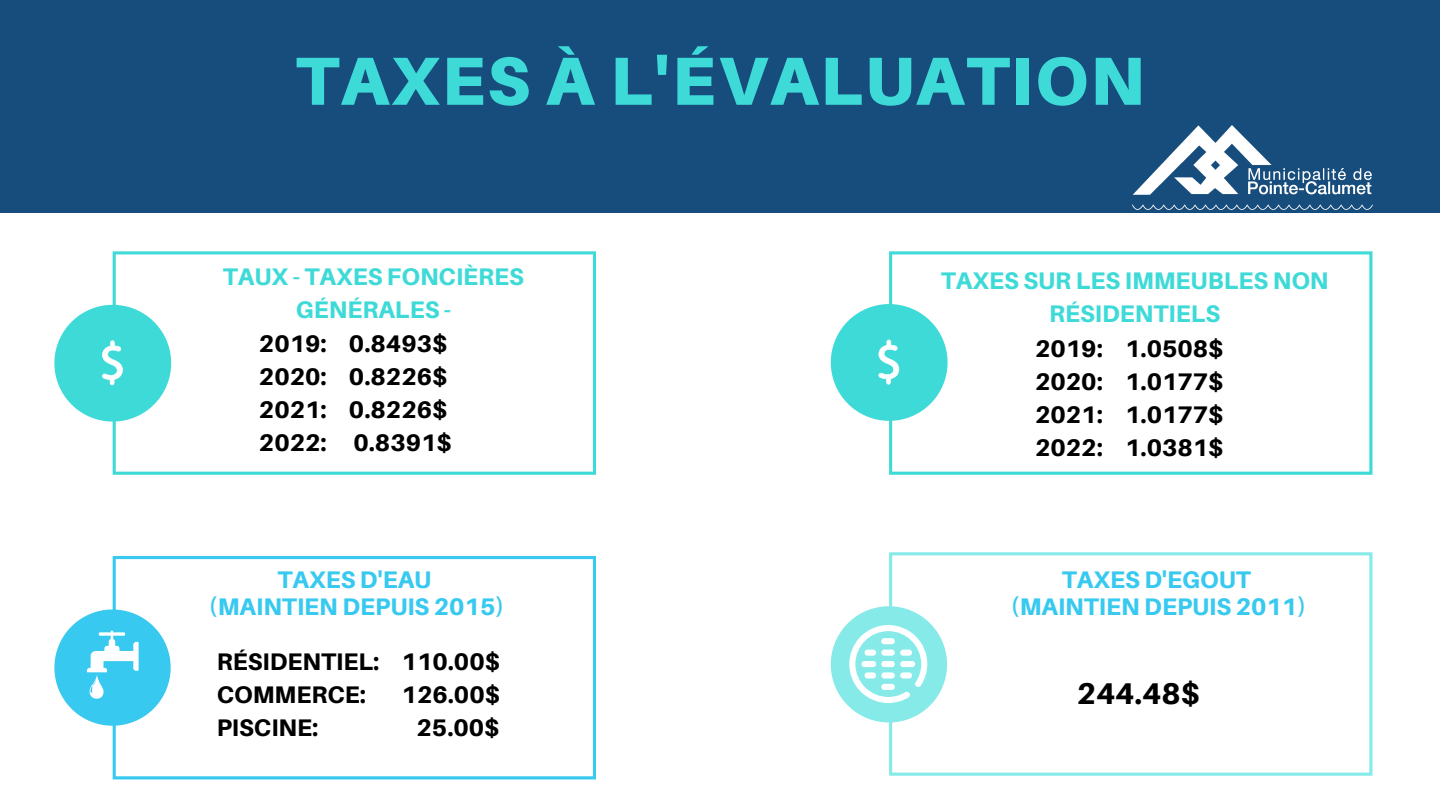
<style>
.page{position:relative;width:1440px;height:810px;background:#fff}
.page>*{position:absolute;margin:0;border:0;box-sizing:border-box;transform-origin:0 0}
.t1{font:900 68.1px "Aileron";letter-spacing:.03em;color:#3edad8}
.t2{font:800 30px "Aileron";color:#000}
.t3{font:800 24px "Aileron";color:#000}
.t4{font:800 24px/33px "Aileron";color:#3edad8;text-align:center}
.t5{font:800 24px "Aileron";color:#37c9ef}
</style>
<div class="page">
<svg style="left:889px;top:552px;width:483px;height:224px"></svg>
<svg style="left:113px;top:556px;width:483px;height:223px"></svg>
<svg style="left:889px;top:251px;width:483px;height:224px"></svg>
<svg style="left:831px;top:304px;width:117px;height:117px"></svg>
<div style="left:0;top:0;width:1440px;height:212px;background:#164d7d"></div>
<svg style="left:54px;top:609px;width:117px;height:117px"></svg>
<svg style="left:831px;top:606px;width:116px;height:117px"></svg>
<img style="left:1133px;top:126px;width:240px;height:84px">
<svg style="left:113px;top:251px;width:483px;height:224px"></svg>
<svg style="left:54px;top:305px;width:117px;height:117px"></svg>
<p class="t1" style="left:296px;top:39px;width:850px">TAXES À L'ÉVALUATION</p>
<p class="t4" style="left:223px;top:260px;width:303px">TAUX - TAXES FONCIÈRES<br>GÉNÉRALES -</p>
<p class="t3" style="left:259px;top:328px;width:190px">2019: 0.8493$</p>
<p class="t3" style="left:259px;top:361px;width:190px">2020: 0.8226$</p>
<p class="t3" style="left:259px;top:394px;width:190px">2021: 0.8226$</p>
<p class="t3" style="left:259px;top:427px;width:195px">2022: 0.8391$</p>
<p class="t5" style="left:277px;top:564px;width:155px">TAXES D'EAU</p>
<p class="t5" style="left:209px;top:592px;width:297px">(MAINTIEN DEPUIS 2015)</p>
<p class="t3" style="left:217px;top:646px;width:285px">RÉSIDENTIEL: 110.00$</p>
<p class="t3" style="left:217px;top:679px;width:151px">COMMERCE:</p>
<p class="t3" style="left:402px;top:679px;width:100px">126.00$</p>
<p class="t3" style="left:217px;top:712px;width:103px">PISCINE:</p>
<p class="t3" style="left:417px;top:712px;width:85px">25.00$</p>
<p class="t4" style="left:941px;top:263px;width:389px">TAXES SUR LES IMMEUBLES NON<br>RÉSIDENTIELS</p>
<p class="t3" style="left:1035px;top:334px;width:190px">2019: 1.0508$</p>
<p class="t3" style="left:1035px;top:367px;width:190px">2020: 1.0177$</p>
<p class="t3" style="left:1035px;top:400px;width:190px">2021: 1.0177$</p>
<p class="t3" style="left:1035px;top:433px;width:190px">2022: 1.0381$</p>
<p class="t5" style="left:1062px;top:564px;width:190px">TAXES D'EGOUT</p>
<p class="t5" style="left:1011px;top:592px;width:297px">(MAINTIEN DEPUIS 2011)</p>
<p class="t2" style="left:1077px;top:674px;width:125px">244.48$</p>
</div>
